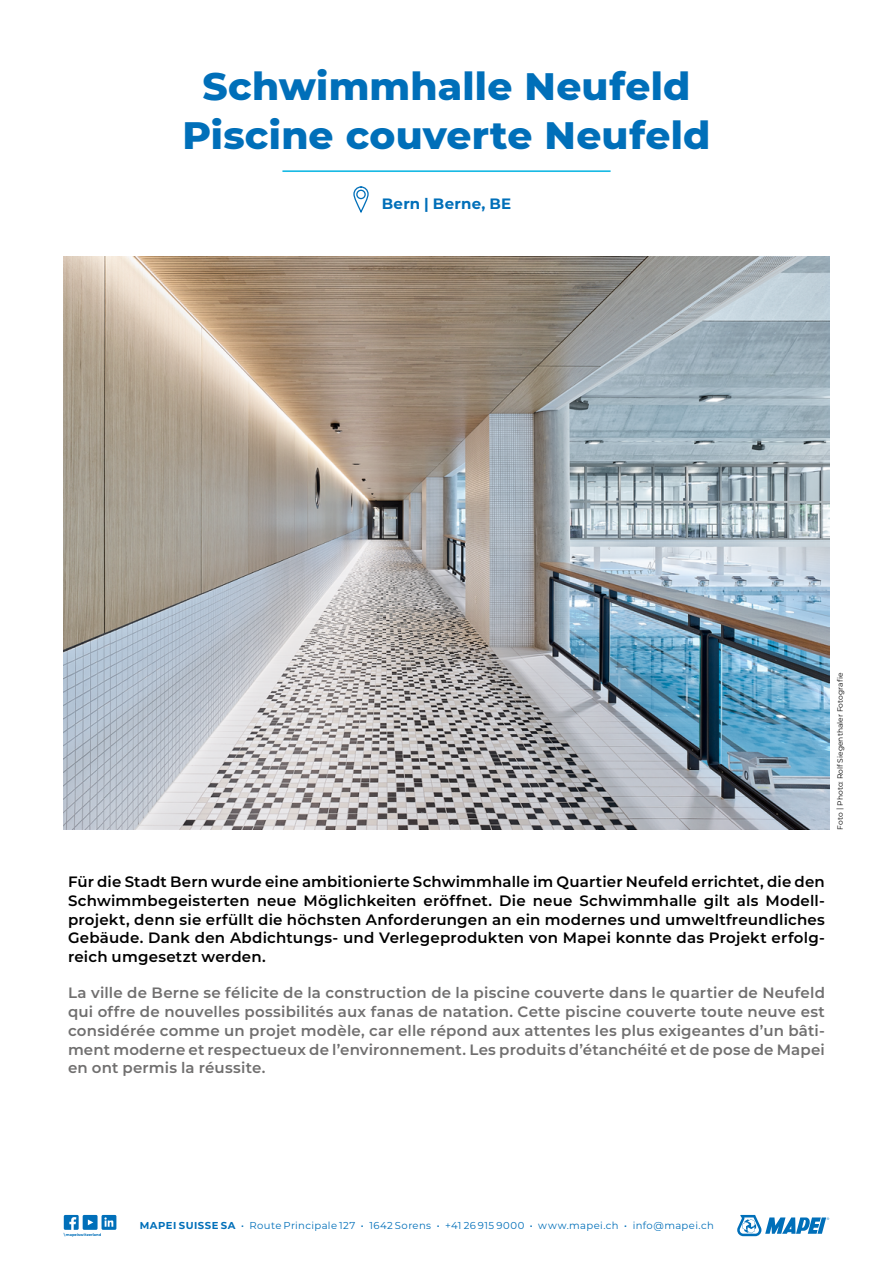
<style>
.page{position:relative;width:893px;height:1263px;background:#fff}
.page>*{position:absolute;margin:0;border:0;box-sizing:border-box;transform-origin:0 0}
.t1{font:800 39px/49.5px "Montserrat";letter-spacing:.005em;color:#006fb9;text-align:center}
.t2{font:600 15px/18.8px "Montserrat";letter-spacing:.01em;color:#706f6f;text-align:justify}
.t3{font:600 15px/18.8px "Montserrat";letter-spacing:.015em;color:#000;text-align:justify}
.t4{font:700 15px "Montserrat";letter-spacing:.015em;color:#006fb9}
.t5{font:10.05px "Montserrat";letter-spacing:.035em;color:#006fb9}
.t6{font:7.5px "Montserrat";letter-spacing:.01em;color:#000}
.t7{font:700 3.75px "Montserrat";letter-spacing:.01em;color:#006fb9}
.s1{font-weight:700}
.s2{font-weight:600}
</style>
<div class="page">
<svg style="left:737px;top:1215px;width:92px;height:21px"></svg>
<svg style="left:64px;top:1215px;width:52px;height:15px"></svg>
<img style="left:64px;top:256px;width:765px;height:574px">
<hr style="left:282px;top:170px;width:329px;height:2px;background:#19bae4">
<div style="left:353px;top:186px;width:16px;height:26px;border:1px solid #006fb9;border-radius:7px"></div>
<div style="left:356px;top:190px;width:10px;height:9px;border:1px solid #006fb9;border-radius:50%"></div>
<h1 class="t1" style="left:183px;top:59px;width:529px">Schwimmhalle Neufeld<br>Piscine couverte Neufeld</h1>
<p class="t4" style="left:382px;top:193px;width:131px">Bern | Berne, BE</p>
<p class="t6" style="left:835px;top:830px;width:159px;rotate:-90deg">Foto | Photo: Rolf Siegenthaler Fotografie</p>
<p class="t3" style="left:68px;top:872px;width:758px">Für die Stadt Bern wurde eine ambitionierte Schwimmhalle im Quartier Neufeld errichtet, die den Schwimmbegeisterten neue Möglichkeiten eröffnet. Die neue Schwimmhalle gilt als Modell&shy;projekt, denn sie erfüllt die höchsten Anforderungen an ein modernes und umweltfreundliches Gebäude. Dank den Abdichtungs- und Verlegeprodukten von Mapei konnte das Projekt erfolg&shy;reich umgesetzt werden.</p>
<p class="t2" style="left:68px;top:983px;width:758px">La ville de Berne se félicite de la construction de la piscine couverte dans le quartier de Neufeld qui offre de nouvelles possibilités aux fanas de natation. Cette piscine couverte toute neuve est considérée comme un projet modèle, car elle répond aux attentes les plus exigeantes d’un bâti&shy;ment moderne et respectueux de l’environnement. Les produits d’étanchéité et de pose de Mapei en ont permis la réussite.</p>
<p class="t7" style="left:64px;top:1232px;width:39px">\ mapeiswitzerland</p>
<p class="t5" style="left:140px;top:1218px;width:576px"><span class="s1">MAPEI SUISSE SA</span> <span class="s2">·</span> Route Principale 127 <span class="s2">·</span> 1642 Sorens <span class="s2">·</span> +41 26 915 9000 <span class="s2">·</span> www.mapei.ch <span class="s2">·</span> info@mapei.ch</p>
</div>
